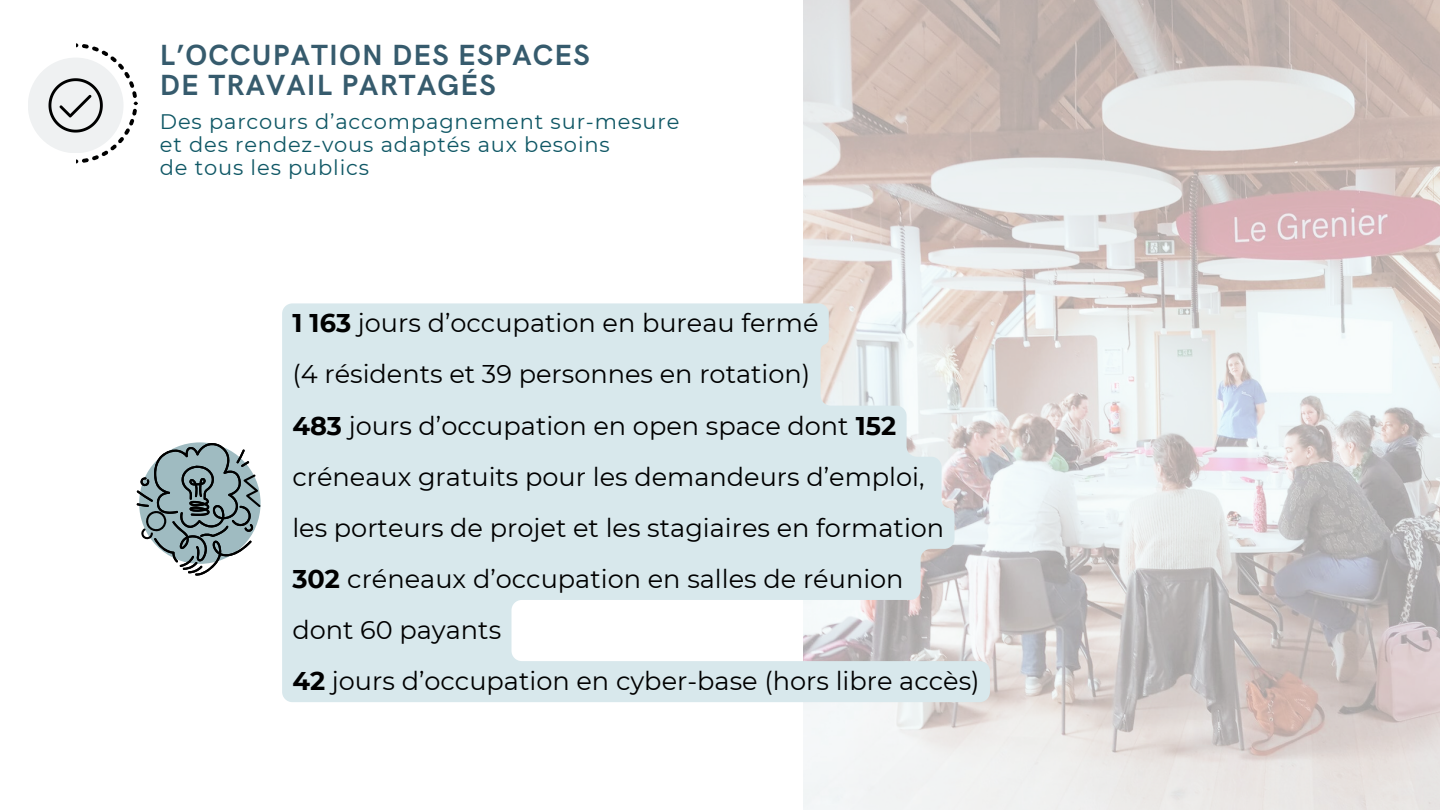
<style>
.page{position:relative;width:1440px;height:810px;background:#fff}
.page>*{position:absolute;margin:0;border:0;box-sizing:border-box;transform-origin:0 0}
.t1{font:700 29.3px/29.9px "HK Grotesk";letter-spacing:.04em;color:#365b6d}
.t2{font:25.6px/51.1px "Montserrat";color:#000}
.t3{font:21px "Montserrat";letter-spacing:.04em;color:#0f5765}
.s1{font-weight:700}
</style>
<div class="page">
<img style="left:803px;top:0;width:637px;height:810px">
<svg style="left:282px;top:303px;width:708px;height:399px;background:#dbe7eb"></svg>
<svg style="left:136px;top:442px;width:125px;height:134px"></svg>
<div style="left:28px;top:58px;width:96px;height:95px;background:#eff1f2;border-radius:50%"></div>
<svg style="left:49px;top:43px;width:89px;height:120px"></svg>
<p class="t1" style="left:160px;top:41px;width:431px">L’OCCUPATION DES ESPACES<br>DE TRAVAIL PARTAGÉS</p>
<p class="t3" style="left:160px;top:108px;width:521px">Des parcours d’accompagnement sur-mesure</p>
<p class="t3" style="left:160px;top:132px;width:451px">et des rendez-vous adaptés aux besoins</p>
<p class="t3" style="left:160px;top:155px;width:211px">de tous les publics</p>
<p class="t2" style="left:292px;top:298px;width:689px"><span class="s1">1 163</span> jours d’occupation en bureau fermé<br>(4 résidents et 39 personnes en rotation)<br><span class="s1">483</span> jours d’occupation en open space dont <span class="s1">152 </span>créneaux gratuits pour les demandeurs d’emploi,<br>les porteurs de projet et les stagiaires en formation <span class="s1">302</span> créneaux d’occupation en salles de réunion<br>dont 60 payants<br><span class="s1">42</span> jours d’occupation en cyber-base (hors libre accès)</p>
</div>
